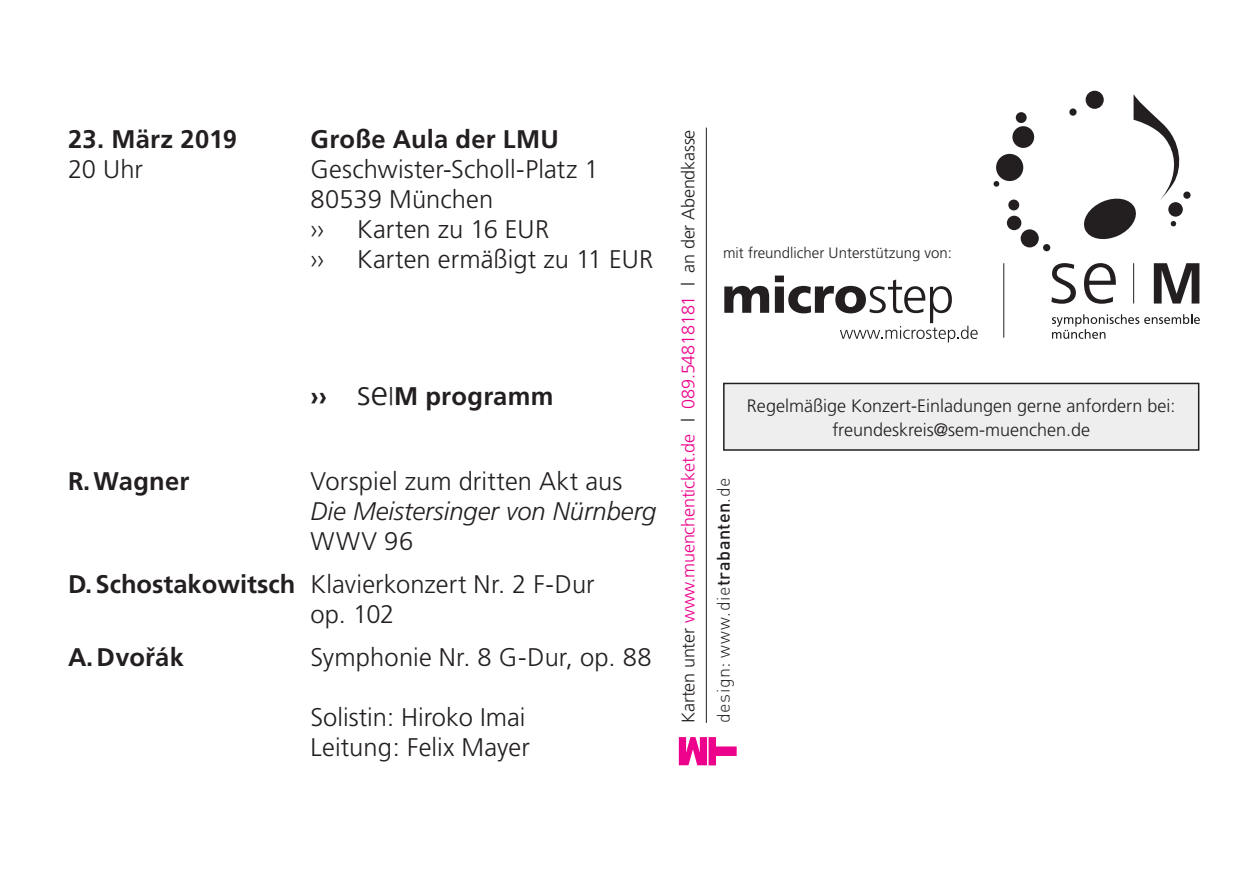
<style>
.page{position:relative;width:1259px;height:893px;background:#fff}
.page>*{position:absolute;margin:0;border:0;box-sizing:border-box;transform-origin:0 0}
.t1{font:300 25.5px/30px "Frutiger";letter-spacing:.005em;color:#231f20}
.t2{font:700 25.5px "Frutiger";letter-spacing:.01em;color:#231f20}
.t3{font:italic 300 25.5px "Frutiger";color:#231f20}
.t4{font:300 18px/24px "Frutiger";color:#231f20;text-align:center}
.t5{font:300 18px "Frutiger";letter-spacing:-.01em;color:#ed028c}
.t6{font:300 18px "DIN";letter-spacing:.025em;color:#231f20}
.t7{font:300 15px "Frutiger";color:#231f20}
.s1{font-weight:300;font-size:34.5px}
.s2{font-weight:300;font-size:24px}
.s3{font-weight:700}
.s4{color:#231f20}
.s5{font-weight:500}
</style>
<div class="page">
<hr style="left:706px;top:128px;width:1px;height:595px;background:#231f20">
<svg style="left:724px;top:286px;width:45px;height:27px"></svg>
<svg style="left:775px;top:276px;width:202px;height:66px"></svg>
<hr style="left:1133px;top:263px;width:1px;height:40px;background:#231f20">
<svg style="left:1153px;top:263px;width:46px;height:41px"></svg>
<div style="left:1012px;top:126px;width:22px;height:22px;background:#231f20;border-radius:50%"></div>
<div style="left:1085px;top:91px;width:18px;height:18px;background:#231f20;border-radius:50%"></div>
<div style="left:1069px;top:108px;width:7px;height:8px;background:#231f20;border-radius:50%"></div>
<div style="left:996px;top:154px;width:27px;height:27px;background:#231f20;border-radius:50%"></div>
<div style="left:1007px;top:216px;width:14px;height:14px;background:#231f20;border-radius:50%"></div>
<div style="left:1020px;top:229px;width:18px;height:18px;background:#231f20;border-radius:50%"></div>
<div style="left:1183px;top:192px;width:7px;height:7px;background:#231f20;border-radius:50%"></div>
<div style="left:1008px;top:200px;width:11px;height:10px;background:#231f20;border-radius:50%"></div>
<div style="left:1043px;top:244px;width:7px;height:7px;background:#231f20;border-radius:50%"></div>
<div style="left:1015px;top:112px;width:11px;height:11px;background:#231f20;border-radius:50%"></div>
<svg style="left:993px;top:181px;width:6px;height:6px"></svg>
<svg style="left:1084px;top:94px;width:98px;height:146px"></svg>
<svg style="left:1052px;top:314px;width:148px;height:24px"></svg>
<svg style="left:1051px;top:263px;width:25px;height:41px"></svg>
<svg style="left:1084px;top:263px;width:31px;height:41px"></svg>
<hr style="left:1003px;top:263px;width:1px;height:75px;background:#231f20">
<div style="left:724px;top:383px;width:474px;height:67px;background:#eeeeef"></div>
<div style="left:723px;top:383px;width:476px;height:68px;border:2px solid #231f20"></div>
<svg style="left:679px;top:737px;width:57px;height:28px"></svg>
<p class="t2" style="left:68px;top:124px;width:170px">23. März 2019</p>
<p class="t2" style="left:310px;top:124px;width:250px">Große Aula der LMU</p>
<p class="t1" style="left:68px;top:154px;width:77px">20 Uhr</p>
<p class="t1" style="left:310px;top:154px;width:290px">Geschwister-Scholl-Platz 1<br>80539 München<br>››</p>
<p class="t1" style="left:357px;top:214px;width:193px">Karten zu 16 EUR</p>
<p class="t1" style="left:310px;top:244px;width:15px">››</p>
<p class="t1" style="left:357px;top:244px;width:298px">Karten ermäßigt zu 11 EUR</p>
<p class="t2" style="left:310px;top:381px;width:244px">›› <span class="s1">se</span><span class="s2">|</span>M programm</p>
<p class="t2" style="left:68px;top:466px;width:123px">R.Wagner</p>
<p class="t1" style="left:310px;top:466px;width:313px">Vorspiel zum dritten Akt aus</p>
<p class="t3" style="left:310px;top:497px;width:347px">Die Meistersinger von Nürnberg</p>
<p class="t1" style="left:68px;top:520px;width:528px;line-height:42.9px;text-indent:242px">WWV 96<br><span class="s3">D.Schostakowitsch</span> Klavierkonzert Nr. 2 F-Dur</p>
<p class="t1" style="left:310px;top:599px;width:85px">op. 102</p>
<p class="t2" style="left:68px;top:642px;width:117px">A.Dvorˇák</p>
<p class="t1" style="left:310px;top:642px;width:343px">Symphonie Nr. 8 G-Dur, op. 88</p>
<p class="t1" style="left:310px;top:702px;width:221px">Solistin: Hiroko Imai<br>Leitung: Felix Mayer</p>
<p class="t5" style="left:678px;top:723px;width:595px;rotate:-90deg"><span class="s4">Karten unter</span> www.muenchenticket.de <span class="s4">|</span> 089.54818181 <span class="s4">| an der Abendkasse</span></p>
<p class="t7" style="left:723px;top:245px;width:230px">mit freundlicher Unterstützung von:</p>
<p class="t4" style="left:747px;top:393px;width:430px">Regelmäßige Konzert-Einladungen gerne anfordern bei: freundeskreis@sem-muenchen.de</p>
<p class="t6" style="left:712px;top:723px;width:247px;rotate:-90deg">design: www.die<span class="s5">trabanten</span>.de</p>
</div>
